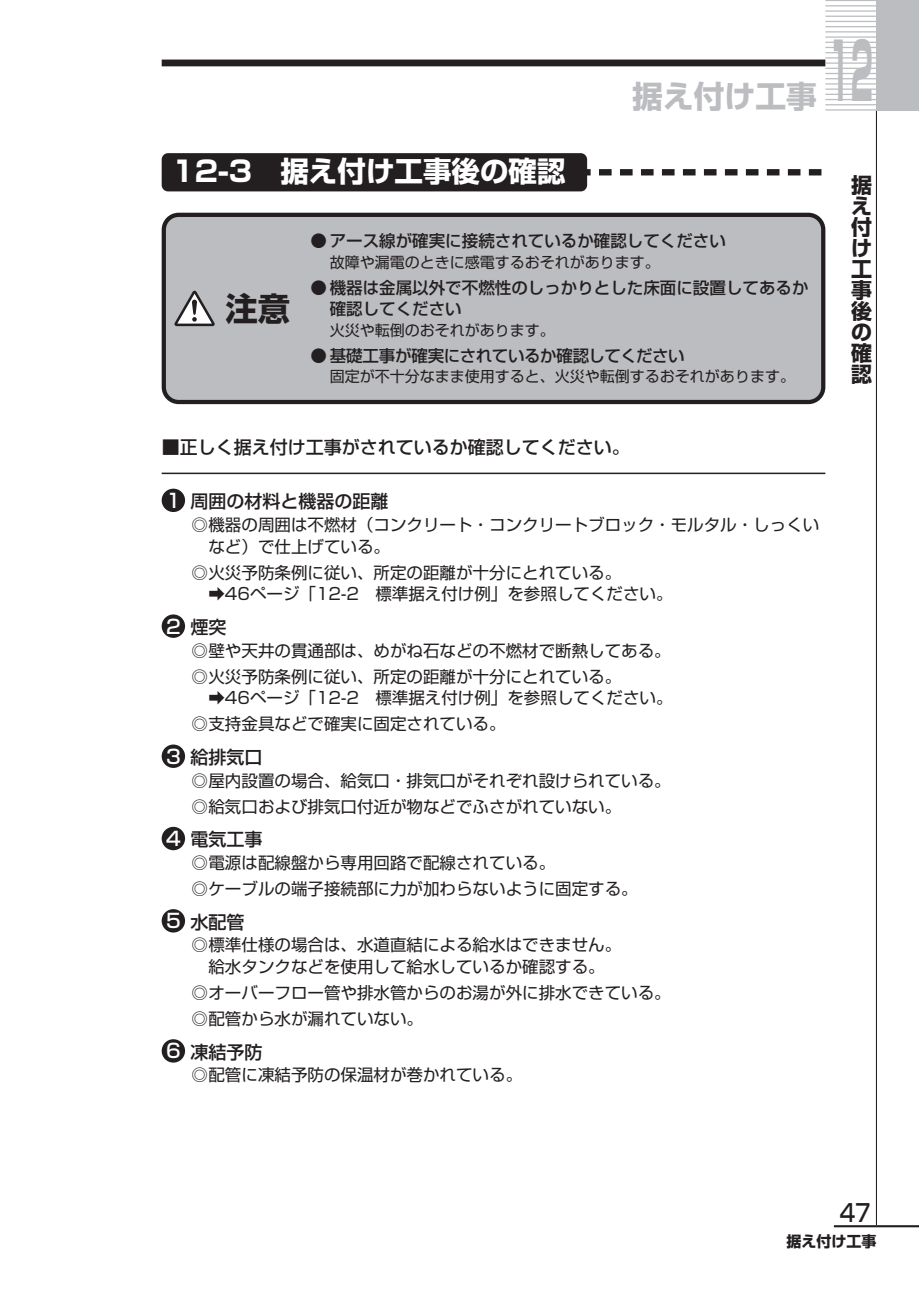
<style>
.page{position:relative;width:919px;height:1289px;background:#fff}
.page>*{position:absolute;margin:0;border:0;box-sizing:border-box;transform-origin:0 0}
.t1{font:700 78px "Shin Go Pro";color:#bcbdc0;scale:.35 1}
.t2{font:700 32.4px "Shin Go Pro";color:#231f20}
.t3{font:700 30.75px "Shin Go Pro";color:#bcbdc0}
.t4{font:700 28.5px "Shin Go Pro";color:#fff}
.t5{font:500 24px "Shin Go Pro";color:#231f20;scale:.85 1}
.t6{font:700 21px/21px "Shin Go Pro";color:#231f20;text-align:justify}
.t7{font:500 18px "Shin Go Pro";color:#231f20}
.t8{font:16.5px/26px "Shin Go Pro";color:#231f20}
.t9{font:500 16.5px/21.8px "Shin Go Pro";color:#231f20}
.t10{font:500 16.5px "Shin Go Pro";letter-spacing:-.025em;color:#231f20}
.t11{font:15px "Shin Go Pro";color:#231f20}
.t12{font:700 15px "Shin Go Pro";color:#231f20}
.s1{font-size:19.35px;color:#fff}
</style>
<div class="page">
<hr style="left:833px;top:1225px;width:85px;height:2px;background:#231f20">
<div style="left:162px;top:60px;width:663px;height:6px;background:#231f20"></div>
<hr style="left:825px;top:16px;width:52px;height:1px;background:#bcbdc0">
<hr style="left:825px;top:21px;width:52px;height:1px;background:#bcbdc0">
<hr style="left:825px;top:26px;width:52px;height:1px;background:#bcbdc0">
<hr style="left:825px;top:31px;width:52px;height:1px;background:#bcbdc0">
<hr style="left:825px;top:37px;width:52px;height:1px;background:#bcbdc0">
<hr style="left:825px;top:42px;width:52px;height:1px;background:#bcbdc0">
<hr style="left:825px;top:47px;width:52px;height:1px;background:#bcbdc0">
<hr style="left:825px;top:52px;width:52px;height:1px;background:#bcbdc0">
<hr style="left:825px;top:57px;width:52px;height:1px;background:#bcbdc0">
<hr style="left:825px;top:63px;width:52px;height:1px;background:#bcbdc0">
<hr style="left:825px;top:68px;width:52px;height:1px;background:#bcbdc0">
<hr style="left:825px;top:73px;width:52px;height:1px;background:#bcbdc0">
<hr style="left:825px;top:78px;width:52px;height:1px;background:#bcbdc0">
<hr style="left:825px;top:83px;width:52px;height:1px;background:#bcbdc0">
<hr style="left:825px;top:89px;width:52px;height:1px;background:#bcbdc0">
<hr style="left:825px;top:94px;width:52px;height:1px;background:#bcbdc0">
<hr style="left:825px;top:99px;width:52px;height:1px;background:#bcbdc0">
<hr style="left:825px;top:104px;width:52px;height:1px;background:#bcbdc0">
<hr style="left:825px;top:109px;width:52px;height:1px;background:#bcbdc0">
<hr style="left:825px;top:11px;width:52px;height:1px;background:#bcbdc0">
<hr style="left:825px;top:5px;width:52px;height:1px;background:#bcbdc0">
<hr style="left:825px;top:0;width:52px;height:1px;background:#bcbdc0">
<hr style="left:875px;top:111px;width:1px;height:1114px;background:#231f20">
<div style="left:876px;top:0;width:42px;height:111px;background:#bcbdc0"></div>
<svg style="left:587px;top:169px;width:234px;height:6px"></svg>
<div style="left:162px;top:153px;width:425px;height:38px;background:#231f20;border-radius:6px"></div>
<div style="left:164px;top:215px;width:659px;height:187px;background:#bcbdc0;border-radius:15px"></div>
<div style="left:162px;top:213px;width:663px;height:191px;border:4px solid #231f20;border-radius:15px"></div>
<svg style="left:174px;top:291px;width:41px;height:35px"></svg>
<hr style="left:162px;top:472px;width:663px;height:2px;background:#231f20">
<div style="left:162px;top:488px;width:23px;height:24px;background:#231f20;border-radius:50%"></div>
<div style="left:162px;top:614px;width:23px;height:24px;background:#231f20;border-radius:50%"></div>
<div style="left:162px;top:744px;width:23px;height:24px;background:#231f20;border-radius:50%"></div>
<div style="left:162px;top:826px;width:23px;height:24px;background:#231f20;border-radius:50%"></div>
<div style="left:162px;top:909px;width:23px;height:23px;background:#231f20;border-radius:50%"></div>
<div style="left:162px;top:1039px;width:23px;height:23px;background:#231f20;border-radius:50%"></div>
<h3 class="t3" style="left:632px;top:72px;width:186px">据え付け工事</h3>
<h1 class="t1" style="left:828px;top:10px;width:129px">12</h1>
<h3 class="t4" style="left:172px;top:149px;width:395px">12-3　据え付け工事後の確認</h3>
<h2 class="t2" style="left:225px;top:283px;width:66px">注意</h2>
<p class="t9" style="left:310px;top:228px;width:417px">● アース線が確実に接続されているか確認してください</p>
<p class="t11" style="left:330px;top:250px;width:331px">故障や漏電のときに感電するおそれがあります。</p>
<p class="t9" style="left:330px;top:274px;width:480px;text-indent:-19px">● 機器は金属以外で不燃性のしっかりとした床面に設置してあるか確認してください</p>
<p class="t11" style="left:330px;top:318px;width:226px">火災や転倒のおそれがあります。</p>
<p class="t10" style="left:310px;top:342px;width:376px">● 基礎工事が確実にされているか確認してください</p>
<p class="t11" style="left:330px;top:364px;width:466px">固定が不十分なまま使用すると、火災や転倒するおそれがあります。</p>
<p class="t6" style="left:851px;top:172px;width:22px">据え付け工事後の確認</p>
<p class="t7" style="left:162px;top:432px;width:470px">■正しく据え付け工事がされているか確認してください。</p>
<p class="t7" style="left:166px;top:486px;width:224px"><span class="s1">1</span> 周囲の材料と機器の距離</p>
<p class="t8" style="left:208px;top:511px;width:612px;line-height:21.8px;text-indent:-17px">◎機器の周囲は不燃材（コンクリート・コンクリートブロック・モルタル・しっくいなど）で仕上げている。</p>
<p class="t8" style="left:208px;top:559px;width:465px;line-height:21.8px;text-indent:-17px">◎火災予防条例に従い、所定の距離が十分にとれている。<br>➡46ページ「12-2　標準据え付け例」を参照してください。</p>
<p class="t7" style="left:166px;top:612px;width:62px"><span class="s1">2</span> 煙突</p>
<p class="t8" style="left:191px;top:635px;width:481px">◎壁や天井の貫通部は、めがね石などの不燃材で断熱してある。◎火災予防条例に従い、所定の距離が十分にとれている。</p>
<p class="t8" style="left:191px;top:683px;width:482px;text-indent:17px">➡46ページ「12-2　標準据え付け例」を参照してください。◎支持金具などで確実に固定されている。</p>
<p class="t7" style="left:166px;top:742px;width:98px"><span class="s1">3</span> 給排気口</p>
<p class="t8" style="left:191px;top:765px;width:481px">◎屋内設置の場合、給気口・排気口がそれぞれ設けられている。◎給気口および排気口付近が物などでふさがれていない。</p>
<p class="t7" style="left:166px;top:824px;width:98px"><span class="s1">4</span> 電気工事</p>
<p class="t8" style="left:191px;top:847px;width:448px">◎電源は配線盤から専用回路で配線されている。<br>◎ケーブルの端子接続部に力が加わらないように固定する。</p>
<p class="t7" style="left:166px;top:906px;width:80px"><span class="s1">5</span> 水配管</p>
<p class="t8" style="left:191px;top:932px;width:431px;line-height:21.8px;text-align:center">◎標準仕様の場合は、水道直結による給水はできません。給水タンクなどを使用して給水しているか確認する。</p>
<p class="t8" style="left:191px;top:977px;width:481px">◎オーバーフロー管や排水管からのお湯が外に排水できている。◎配管から水が漏れていない。</p>
<p class="t7" style="left:166px;top:1036px;width:98px"><span class="s1">6</span> 凍結予防</p>
<p class="t8" style="left:191px;top:1060px;width:332px">◎配管に凍結予防の保温材が巻かれている。</p>
<h3 class="t5" style="left:839px;top:1192px;width:38px">47</h3>
<p class="t12" style="left:786px;top:1229px;width:91px">据え付け工事</p>
</div>
